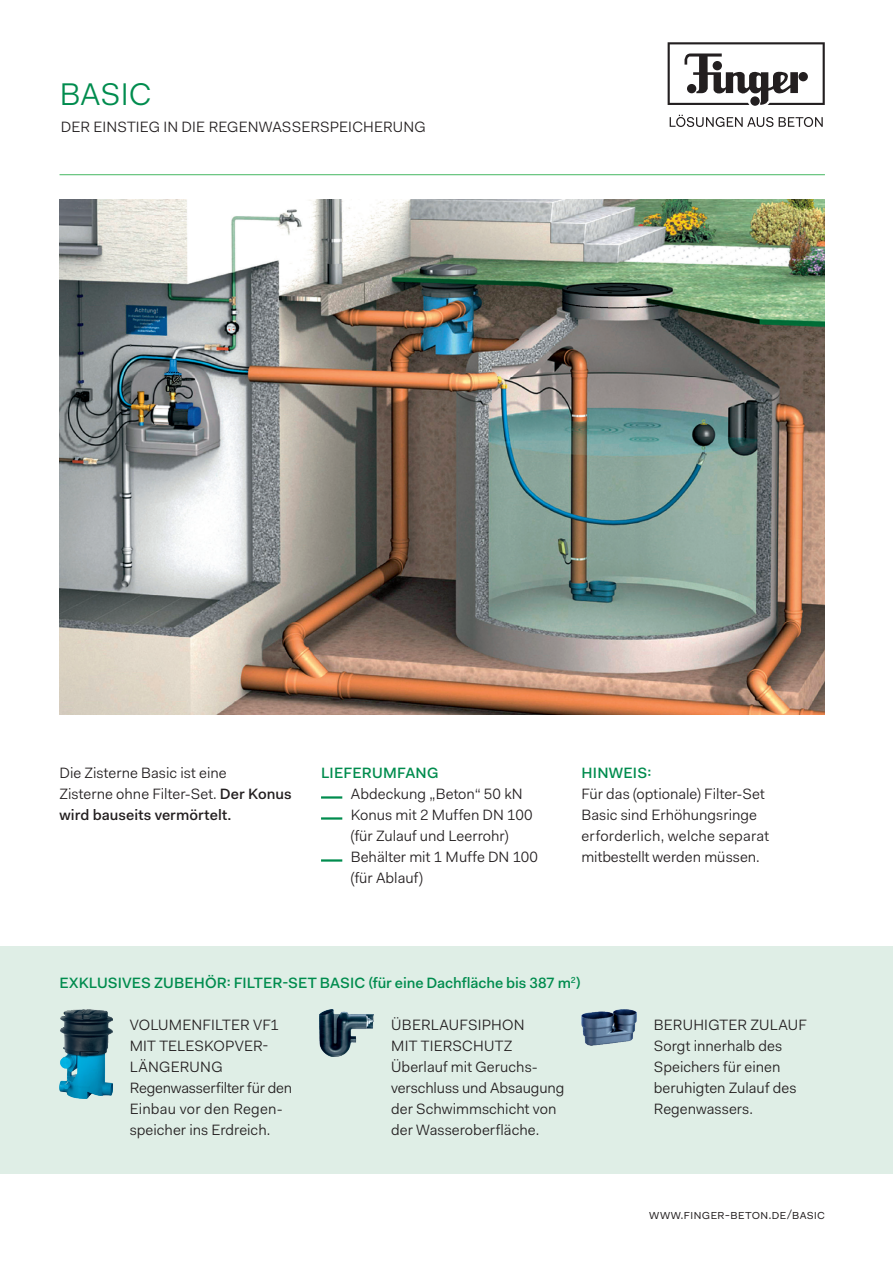
<style>
.page{position:relative;width:893px;height:1263px;background:#fff}
.page>*{position:absolute;margin:0;border:0;box-sizing:border-box;transform-origin:0 0}
.Headline_2{font:31.5px "Fakt Blond";letter-spacing:.005em;color:#008c4e}
.Copytext{font:15px/21px "Fakt Blond";letter-spacing:.005em;color:#231f20}
.Subline{font:15px/21px "Fakt Blond";letter-spacing:.01em;color:#231f20}
.Subline_green_medium{font:500 15px "Fakt";letter-spacing:-.005em;color:#008c4e}
.Headline_3{font:15px "Fakt Blond";letter-spacing:.01em;color:#231f20}
.Subline-2{font:500 15px "Fakt";letter-spacing:.01em;color:#008c4e}
.Copytext-2{font:500 15px "Fakt";letter-spacing:.015em;color:#008c4e}
.Copytext-3{font:13.5px "Fakt Blond";color:#231f20}
.s1{font-family:"Fakt";font-weight:500}
</style>
<div class="page">
<svg style="left:668px;top:42px;width:157px;height:63px"></svg>
<svg style="left:670px;top:115px;width:153px;height:12px"></svg>
<hr style="left:60px;top:174px;width:765px;height:1px;background:#45b861">
<img style="left:60px;top:200px;width:765px;height:514px">
<div style="left:0;top:946px;width:893px;height:228px;background:#dfeee6"></div>
<img style="left:60px;top:1010px;width:53px;height:88px">
<img style="left:320px;top:1010px;width:53px;height:46px">
<img style="left:581px;top:1010px;width:55px;height:36px">
<hr style="left:321px;top:796px;width:21px;height:3px;background:#008c4e">
<hr style="left:321px;top:817px;width:21px;height:3px;background:#008c4e">
<hr style="left:321px;top:859px;width:21px;height:3px;background:#008c4e">
<p class="Headline_2" style="left:60px;top:73px;width:93px">BASIC</p>
<p class="Headline_3" style="left:61px;top:117px;width:367px">DER EINSTIEG IN DIE REGENWASSERSPEICHERUNG</p>
<p class="Copytext" style="left:60px;top:762px;width:234px">Die Zisterne Basic ist eine<br>Zisterne ohne Filter-Set. <span class="s1">Der Konus wird bauseits vermörtelt.</span></p>
<p class="Subline-2" style="left:321px;top:762px;width:119px">LIEFERUMFANG</p>
<p class="Copytext" style="left:351px;top:783px;width:173px">Abdeckung „Beton“ 50 kN</p>
<p class="Copytext" style="left:351px;top:804px;width:183px">Konus mit 2 Muffen DN 100 (für Zulauf und Leerrohr)</p>
<p class="Copytext" style="left:351px;top:846px;width:189px">Behälter mit 1 Muffe DN 100 (für Ablauf)</p>
<p class="Copytext-2" style="left:582px;top:762px;width:71px">HINWEIS:</p>
<p class="Copytext" style="left:581px;top:783px;width:185px">Für das (optionale) Filter-Set<br>Basic sind Erhöhungsringe</p>
<p class="Copytext" style="left:581px;top:825px;width:189px">erforderlich, welche separat mitbestellt werden müssen.</p>
<p class="Subline_green_medium" style="left:60px;top:972px;width:523px">EXKLUSIVES ZUBEHÖR: FILTER-SET BASIC (für eine Dachfläche bis 387 m<sup>2</sup>)</p>
<p class="Subline" style="left:130px;top:1014px;width:164px">VOLUMENFILTER VF1<br>MIT TELESKOPVER-<br>LÄNGERUNG<br>Regenwasserfilter für den<br>Einbau vor den Regen&shy;speicher ins Erdreich.</p>
<p class="Subline" style="left:391px;top:1014px;width:135px">ÜBERLAUFSIPHON<br>MIT TIERSCHUTZ</p>
<p class="Copytext" style="left:391px;top:1056px;width:175px">Überlauf mit Geruchs&shy;verschluss und Absaugung der Schwimmschicht von der Wasseroberfläche.</p>
<p class="Subline" style="left:654px;top:1014px;width:155px">BERUHIGTER ZULAUF</p>
<p class="Copytext" style="left:654px;top:1035px;width:144px">Sorgt innerhalb des<br>Speichers für einen beruhigten Zulauf des<br>Regenwassers.</p>
<p class="Copytext-3" style="left:649px;top:1205px;width:177px">www.finger-beton.de/basic</p>
</div>
